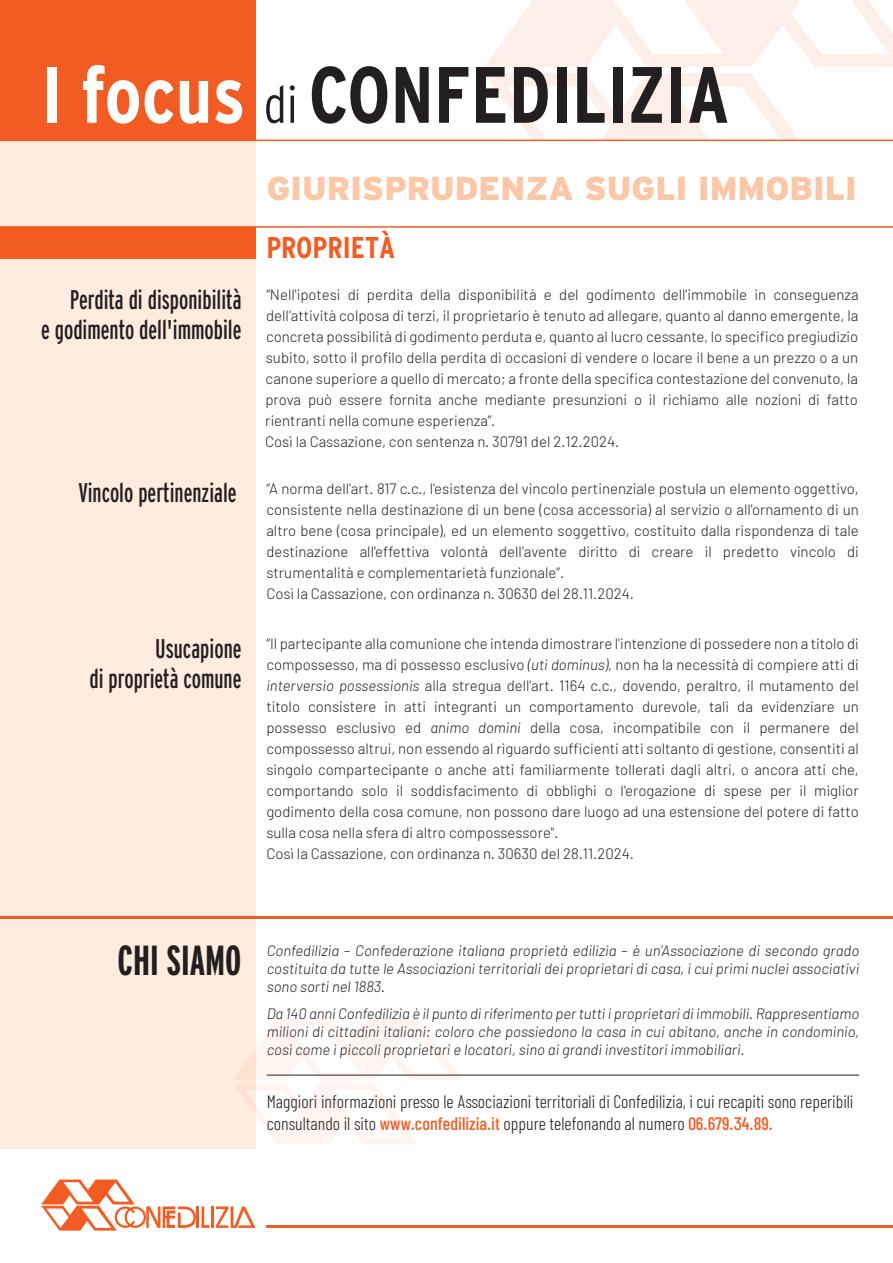
<style>
.page{position:relative;width:893px;height:1263px;background:#fff}
.page>*{position:absolute;margin:0;border:0;box-sizing:border-box;transform-origin:0 0}
.t1{font:700 condensed 79.65px "Interstate";color:#231f20}
.t2{font:700 extra-condensed 42px "Interstate";color:#231f20}
.t3{font:900 33px "Interstate";color:#fbc7a7}
.t4{font:700 condensed 30px "Interstate";color:#f25b21}
.t5{font:extra-condensed 27px/30.5px "Interstate";color:#231f20;text-align:right}
.t6{font:300 18px/21.6px "Barlow Condensed";color:#231f20}
.t7{font:300 15px/21px "Barlow";color:#231f20}
.t8{font:italic 300 15px/18px "Barlow";color:#231f20;text-align:justify}
.s1{color:#fff}
.s2{font-weight:300;font-size:51.75px}
.s3{font-style:italic}
.s4{font-weight:500;color:#f25b21}
</style>
<div class="page">
<div style="left:0;top:4px;width:255px;height:1145px;background:#feecdf"></div>
<hr style="left:267px;top:1225px;width:626px;height:3px;background:#f25b21">
<hr style="left:196px;top:1206px;width:3px;height:22px;background:#f25b21">
<svg style="left:202px;top:1206px;width:7px;height:22px"></svg>
<hr style="left:211px;top:1206px;width:3px;height:22px;background:#f25b21">
<svg style="left:216px;top:1206px;width:39px;height:22px"></svg>
<svg style="left:41px;top:1179px;width:155px;height:51px"></svg>
<svg style="left:484px;top:0;width:409px;height:67px"></svg>
<svg style="left:485px;top:73px;width:313px;height:66px"></svg>
<div style="left:0;top:0;width:255px;height:140px;background:#f25b21"></div>
<hr style="left:0;top:140px;width:893px;height:1px;background:#f25b21">
<hr style="left:0;top:916px;width:893px;height:2px;background:#f25b21">
<hr style="left:267px;top:1075px;width:592px;height:1px;background:#231f20">
<svg style="left:233px;top:1019px;width:230px;height:125px"></svg>
<hr style="left:0;top:226px;width:893px;height:2px;background:#f25b21">
<div style="left:0;top:227px;width:255px;height:31px;background:#f25b21"></div>
<h1 class="t1" style="left:41px;top:50px;width:690px"><span class="s1">I focus</span> <span class="s2">di</span> CONFEDILIZIA</h1>
<h3 class="t3" style="left:267px;top:169px;width:591px">GIURISPRUDENZA SUGLI IMMOBILI</h3>
<h3 class="t4" style="left:266px;top:231px;width:130px">PROPRIETÀ</h3>
<h3 class="t5" style="left:41px;top:284px;width:202px">Perdita di disponibilità<br>e godimento dell'immobile</h3>
<p class="t7" style="left:265px;top:284px;width:595px">“Nell'ipotesi di perdita della disponibilità e del godimento dell'immobile in conseguenza dell'attività colposa di terzi, il proprietario è tenuto ad allegare, quanto al danno emergente, la concreta possibilità di godimento perduta e, quanto al lucro cessante, lo specifico pregiudizio subito, sotto il profilo della perdita di occasioni di vendere o locare il bene a un prezzo o a un canone superiore a quello di mercato; a fronte della specifica contestazione del convenuto, la prova può essere fornita anche mediante presunzioni o il richiamo alle nozioni di fatto rientranti nella comune esperienza”.<br>Così la Cassazione, con sentenza n. 30791 del 2.12.2024.</p>
<h3 class="t5" style="left:78px;top:477px;width:160px">Vincolo pertinenziale</h3>
<p class="t7" style="left:266px;top:477px;width:594px">“A norma dell'art. 817 c.c., l'esistenza del vincolo pertinenziale postula un elemento oggettivo, consistente nella destinazione di un bene (cosa accessoria) al servizio o all'ornamento di un altro bene (cosa principale), ed un elemento soggettivo, costituito dalla rispondenza di tale destinazione all'effettiva volontà dell'avente diritto di creare il predetto vincolo di strumentalità e complementarietà funzionale”.<br>Così la Cassazione, con ordinanza n. 30630 del 28.11.2024.</p>
<h3 class="t5" style="left:90px;top:633px;width:153px">Usucapione<br>di proprietà comune</h3>
<p class="t7" style="left:266px;top:633px;width:594px">“Il partecipante alla comunione che intenda dimostrare l'intenzione di possedere non a titolo di compossesso, ma di possesso esclusivo <span class="s3">(uti dominus)</span>, non ha la necessità di compiere atti di <span class="s3">interversio possessionis</span> alla stregua dell'art. 1164 c.c., dovendo, peraltro, il mutamento del titolo consistere in atti integranti un comportamento durevole, tali da evidenziare un possesso esclusivo ed <span class="s3">animo domini</span> della cosa, incompatibile con il permanere del compossesso altrui, non essendo al riguardo sufficienti atti soltanto di gestione, consentiti al singolo compartecipante o anche atti familiarmente tollerati dagli altri, o ancora atti che, comportando solo il soddisfacimento di obblighi o l'erogazione di spese per il miglior godimento della cosa comune, non possono dare luogo ad una estensione del potere di fatto sulla cosa nella sfera di altro compossessore".<br>Così la Cassazione, con ordinanza n. 30630 del 28.11.2024.</p>
<h2 class="t2" style="left:117px;top:937px;width:126px">CHI SIAMO</h2>
<p class="t8" style="left:267px;top:941px;width:594px">Confedilizia – Confederazione italiana proprietà edilizia – è un’Associazione di secondo grado costituita da tutte le Associazioni territoriali dei proprietari di casa, i cui primi nuclei associativi sono sorti nel 1883.</p>
<p class="t8" style="left:267px;top:1004px;width:594px">Da 140 anni Confedilizia è il punto di riferimento per tutti i proprietari di immobili. Rappresentiamo milioni di cittadini italiani: coloro che possiedono la casa in cui abitano, anche in condominio, così come i piccoli proprietari e locatori, sino ai grandi investitori immobiliari.</p>
<p class="t6" style="left:267px;top:1090px;width:588px">Maggiori informazioni presso le Associazioni territoriali di Confedilizia, i cui recapiti sono reperibili consultando il sito <span class="s4">www.confedilizia.it</span> oppure telefonando al numero <span class="s4">06.679.34.89.</span></p>
</div>
